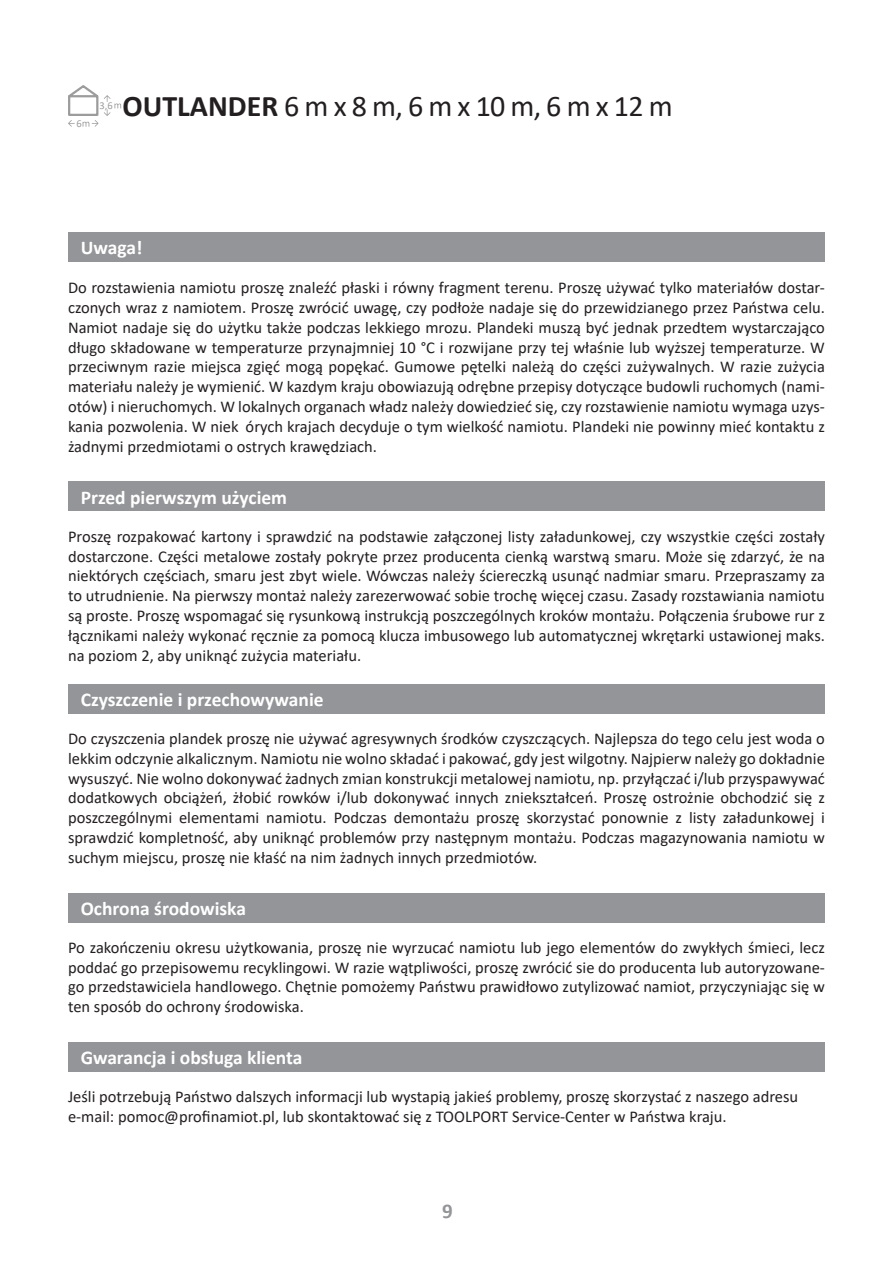
<style>
.page{position:relative;width:893px;height:1263px;background:#fff}
.page>*{position:absolute;margin:0;border:0;box-sizing:border-box;transform-origin:0 0}
.t1{font:30px "Calibri";color:#231f20}
.t2{font:700 21px "Calibri";color:#939598}
.t3{font:700 19.5px "Calibri";color:#fff}
.t4{font:16.5px/19.8px "Calibri";color:#231f20;text-align:justify}
.t5{font:10.5px "Calibri";color:#9c9c9c}
.s1{font-weight:700}
.s2{color:#fff}
</style>
<div class="page">
<svg style="left:68px;top:85px;width:53px;height:42px"></svg>
<div style="left:68px;top:232px;width:757px;height:30px;background:#939598"></div>
<div style="left:68px;top:481px;width:757px;height:30px;background:#939598"></div>
<div style="left:68px;top:684px;width:757px;height:29px;background:#939598"></div>
<div style="left:68px;top:893px;width:757px;height:29px;background:#939598"></div>
<div style="left:68px;top:1042px;width:757px;height:30px;background:#939598"></div>
<p class="t5" style="left:76px;top:116px;width:7px">6</p>
<p class="t5" style="left:100px;top:98px;width:15px">3,6</p>
<h1 class="t1" style="left:122px;top:85px;width:552px"><span class="s1">OUTLANDER</span> 6 m x 8 m, 6 m x 10 m, 6 m x 12 m</h1>
<p class="t3" style="left:81px;top:234px;width:63px">Uwaga!</p>
<p class="t4" style="left:68px;top:277px;width:758px">Do rozstawienia namiotu proszę znaleźć płaski i równy fragment terenu. Proszę używać tylko materiałów dostar&shy;czonych wraz z namiotem. Proszę zwrócić uwagę, czy podłoże nadaje się do przewidzianego przez Państwa celu.<br>Namiot nadaje się do użytku także podczas lekkiego mrozu. Plandeki muszą być jednak przedtem wystarczająco długo składowane w temperaturze przynajmniej 10 °C i rozwijane przy tej właśnie lub wyższej temperaturze. W przeciwnym razie miejsca zgięć mogą popękać. Gumowe pętelki należą do części zużywalnych. W razie zużycia materiału należy je wymienić. W kazdym kraju obowiazują odrębne przepisy dotyczące budowli ruchomych (nami&shy;otów) i nieruchomych. W lokalnych organach władz należy dowiedzieć się, czy rozstawienie namiotu wymaga uzys&shy;kania pozwolenia. W niek<span class="s2">t</span>órych krajach decyduje o tym wielkość namiotu. Plandeki nie powinny mieć kontaktu z żadnymi przedmiotami o ostrych krawędziach.</p>
<p class="t3" style="left:81px;top:483px;width:208px">Przed pierwszym użyciem</p>
<p class="t4" style="left:68px;top:526px;width:758px">Proszę rozpakować kartony i sprawdzić na podstawie załączonej listy załadunkowej, czy wszystkie części zostały dostarczone. Części metalowe zostały pokryte przez producenta cienką warstwą smaru. Może się zdarzyć, że na niektórych częściach, smaru jest zbyt wiele. Wówczas należy ściereczką usunąć nadmiar smaru. Przepraszamy za to utrudnienie. Na pierwszy montaż należy zarezerwować sobie trochę więcej czasu. Zasady rozstawiania namiotu są proste. Proszę wspomagać się rysunkową instrukcją poszczególnych kroków montażu. Połączenia śrubowe rur z łącznikami należy wykonać ręcznie za pomocą klucza imbusowego lub automatycznej wkrętarki ustawionej maks. na poziom 2, aby uniknąć zużycia materiału.</p>
<p class="t3" style="left:81px;top:686px;width:244px">Czyszczenie i przechowywanie</p>
<p class="t4" style="left:68px;top:728px;width:758px">Do czyszczenia plandek proszę nie używać agresywnych środków czyszczących. Najlepsza do tego celu jest woda o lekkim odczynie alkalicznym. Namiotu nie wolno składać i pakować, gdy jest wilgotny. Najpierw należy go dokładnie wysuszyć. Nie wolno dokonywać żadnych zmian konstrukcji metalowej namiotu, np. przyłączać i/lub przyspawywać dodatkowych obciążeń, żłobić rowków i/lub dokonywać innych zniekształceń. Proszę ostrożnie obchodzić się z poszczególnymi elementami namiotu. Podczas demontażu proszę skorzystać ponownie z listy załadunkowej i sprawdzić kompletność, aby uniknąć problemów przy następnym montażu. Podczas magazynowania namiotu w suchym miejscu, proszę nie kłaść na nim żadnych innych przedmiotów.</p>
<p class="t3" style="left:81px;top:894px;width:167px">Ochrona środowiska</p>
<p class="t4" style="left:68px;top:937px;width:758px">Po zakończeniu okresu użytkowania, proszę nie wyrzucać namiotu lub jego elementów do zwykłych śmieci, lecz poddać go przepisowemu recyklingowi. W razie wątpliwości, proszę zwrócić sie do producenta lub autoryzowane&shy;go przedstawiciela handlowego. Chętnie pomożemy Państwu prawidłowo zutylizować namiot, przyczyniając się w ten sposób do ochrony środowiska.</p>
<p class="t3" style="left:81px;top:1044px;width:223px">Gwarancja i obsługa klienta</p>
<p class="t4" style="left:68px;top:1086px;width:732px">Jeśli potrzebują Państwo dalszych informacji lub wystapią jakieś problemy, proszę skorzystać z naszego adresu e-mail: pomoc@profinamiot.pl, lub skontaktować się z TOOLPORT Service-Center w Państwa kraju.</p>
<p class="t2" style="left:442px;top:1196px;width:12px">9</p>
</div>
